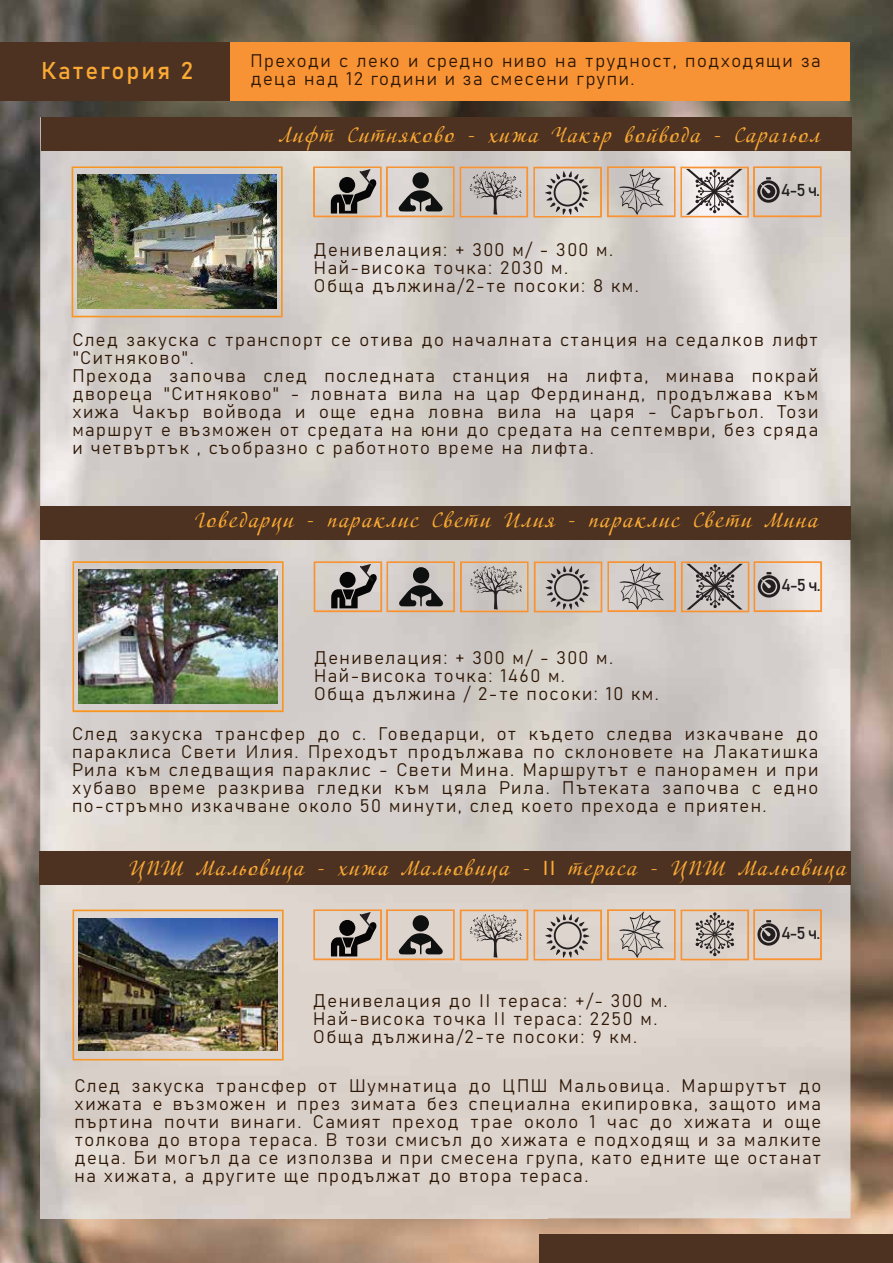
<style>
.page{position:relative;width:893px;height:1263px;background:#fff}
.page>*{position:absolute;margin:0;border:0;box-sizing:border-box;transform-origin:0 0}
.t1{font:24px "Bahnschrift";letter-spacing:.08em;color:#fbaa34}
.t2{font:21px "Adventure";letter-spacing:.085em;color:#fbaa34}
.t3{font:18px/18px "Bahnschrift";letter-spacing:.085em;color:#2e1705}
.t4{font:16.95px "Bahnschrift";color:#231f20}
.s1{font-family:"Myriad Pro"}
</style>
<div class="page">
<img style="left:0;top:0;width:893px;height:1263px">
<img style="left:41px;top:150px;width:809px;height:1068px">
<svg style="left:72px;top:166px;width:211px;height:151px;background:#d6bea2"></svg>
<div style="left:43px;top:43px;width:807px;height:58px;background:#f79334"></div>
<div style="left:0;top:43px;width:230px;height:58px;background:#4d3222"></div>
<svg style="left:73px;top:561px;width:211px;height:151px;background:#d9bfa1"></svg>
<svg style="left:73px;top:909px;width:211px;height:151px;background:#e2c8ad"></svg>
<img style="left:78px;top:174px;width:199px;height:135px">
<img style="left:78px;top:569px;width:200px;height:135px">
<img style="left:78px;top:918px;width:200px;height:133px">
<svg style="left:313px;top:166px;width:509px;height:51px;background:#bfb1a4"></svg>
<svg style="left:314px;top:561px;width:508px;height:51px;background:#bcaea1"></svg>
<svg style="left:313px;top:909px;width:509px;height:51px;background:#c5b3a4"></svg>
<div style="left:39px;top:851px;width:811px;height:34px;background:#4d3222"></div>
<div style="left:40px;top:507px;width:811px;height:33px;background:#4d3222"></div>
<div style="left:41px;top:117px;width:810px;height:33px;background:#4d3222"></div>
<div style="left:539px;top:1234px;width:354px;height:29px;background:#4d3222"></div>
<p class="t3" style="left:250px;top:51px;width:572px">Преходи с леко и средно ниво на трудност, подходящи за</p>
<h1 class="t1" style="left:41px;top:53px;width:154px">Категория 2</h1>
<p class="t3" style="left:250px;top:69px;width:386px">деца над 12 години и за смесени групи.</p>
<p class="t2" style="left:279px;top:122px;width:543px">Лифт Ситняково - хижа Чакър войвода - Сарагьол</p>
<p class="t3" style="left:314px;top:239px;width:326px">Денивелация: + 300 м/ - 300 м.<br>Най-висока точка: 2030 м.<br>Обща дължина/2-те посоки: 8 км.</p>
<p class="t4" style="left:781px;top:177px;width:41px">4-5 ч.</p>
<p class="t3" style="left:72px;top:329px;width:747px">След закуска с транспорт се отива до началната станция на седалков лифт "Ситняково".<br>Прехода започва след последната станция на лифта, минава покрай двореца "Ситняково" - ловната вила на цар Фердинанд, продължава към хижа Чакър войвода и още една ловна вила на царя - Саръгьол. Този маршрут е възможен от средата на юни до средата на септември, без сряда и четвъртък , съобразно с работното време на лифта.</p>
<p class="t2" style="left:195px;top:508px;width:625px">Говедарци - параклис Свети Илия - параклис Свети Мина</p>
<p class="t3" style="left:314px;top:647px;width:346px">Денивелация: + 300 м/ - 300 м.<br>Най-висока точка: 1460 м.<br>Обща дължина / 2-те посоки: 10 км.</p>
<p class="t4" style="left:781px;top:572px;width:41px">4-5 ч.</p>
<p class="t3" style="left:72px;top:724px;width:748px;text-align:justify">След закуска трансфер до с. Говедарци, от където следва изкачване до параклиса Свети Илия. Преходът продължава по склоновете на Лакатишка Рила към следващия параклис - Свети Мина. Маршрутът е панорамен и при хубаво време разкрива гледки към цяла Рила. Пътеката започва с едно по-стръмно изкачване около 50 минути, след което прехода е приятен.</p>
<p class="t2" style="left:129px;top:855px;width:719px">ЦПШ Мальовица - хижа Мальовица - <span class="s1">ІІ</span> тераса - ЦПШ Мальовица</p>
<p class="t3" style="left:313px;top:990px;width:356px">Денивелация до ІІ тераса: +/- 300 м.<br>Най-висока точка ІІ тераса: 2250 м.<br>Обща дължина/2-те посоки: 9 км.</p>
<p class="t4" style="left:781px;top:920px;width:41px">4-5 ч.</p>
<p class="t3" style="left:75px;top:1076px;width:748px;text-align:justify">След закуска трансфер от Шумнатица до ЦПШ Мальовица. Маршрутът до хижата е възможен и през зимата без специална екипировка, защото има пъртина почти винаги. Самият преход трае около 1 час до хижата и още толкова до втора тераса. В този смисъл до хижата е подходящ и за малките деца. Би могъл да се използва и при смесена група, като едните ще останат на хижата, а другите ще продължат до втора тераса.</p>
</div>
